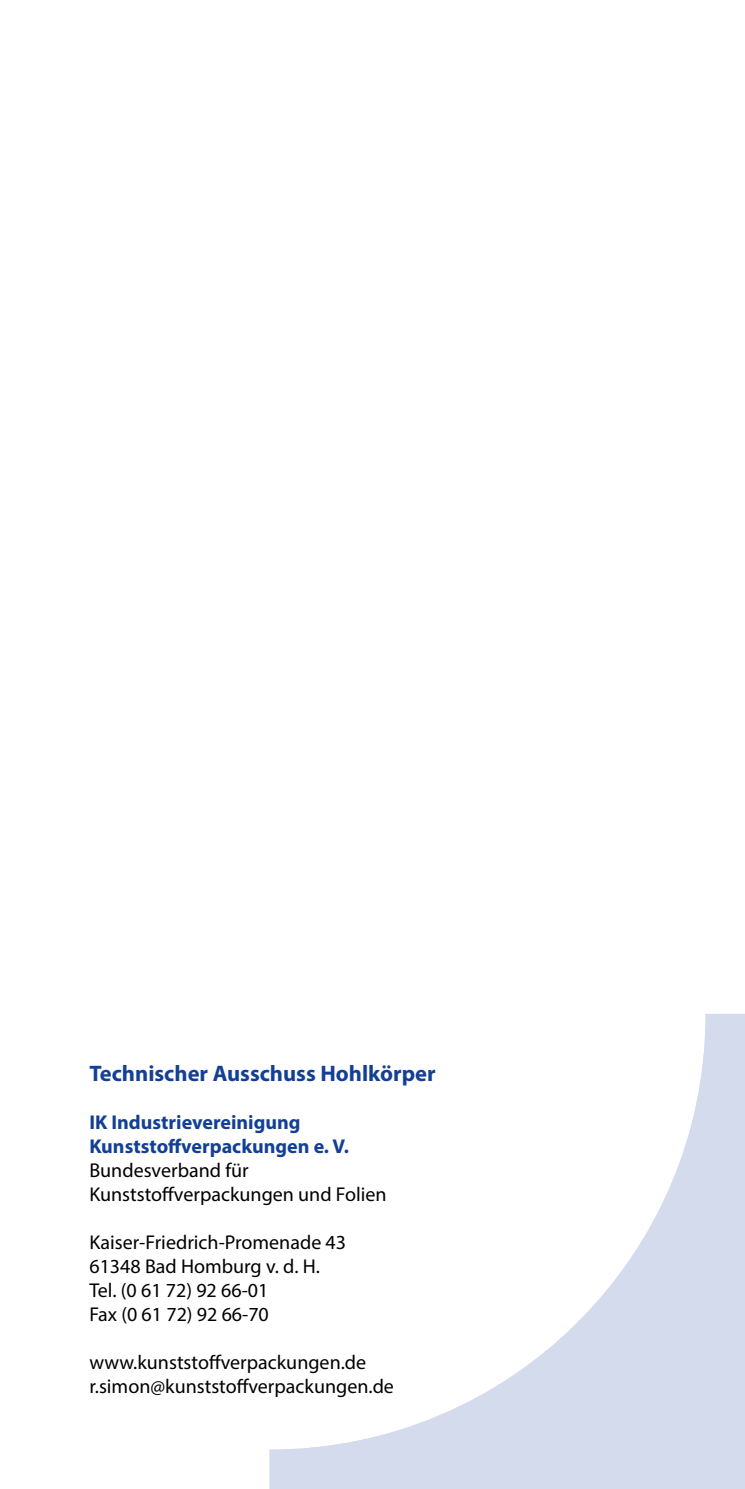
<style>
.page{position:relative;width:745px;height:1489px;background:#fff}
.page>*{position:absolute;margin:0;border:0;box-sizing:border-box;transform-origin:0 0}
.t1{font:700 22.5px "Myriad Pro";color:#134094}
.t2{font:20px/24px "Myriad Pro";color:#000}
.t3{font:700 20px/24px "Myriad Pro";color:#134094}
</style>
<div class="page">
<svg style="left:269px;top:1014px;width:475px;height:474px"></svg>
<p class="t1" style="left:89px;top:1058px;width:347px">Technischer Ausschuss Hohlkörper</p>
<p class="t3" style="left:89px;top:1109px;width:261px">IK Industrievereinigung<br>Kunststoffverpackungen e. V.</p>
<p class="t2" style="left:89px;top:1157px;width:298px">Bundesverband für<br>Kunststoffverpackungen und Folien</p>
<p class="t2" style="left:89px;top:1229px;width:258px">Kaiser-Friedrich-Promenade 43<br>61348 Bad Homburg v. d. H.<br>Tel. (0 61 72) 92 66-01<br>Fax (0 61 72) 92 66-70</p>
<p class="t2" style="left:89px;top:1349px;width:306px">www.kunststoffverpackungen.de r.simon@kunststoffverpackungen.de</p>
</div>
